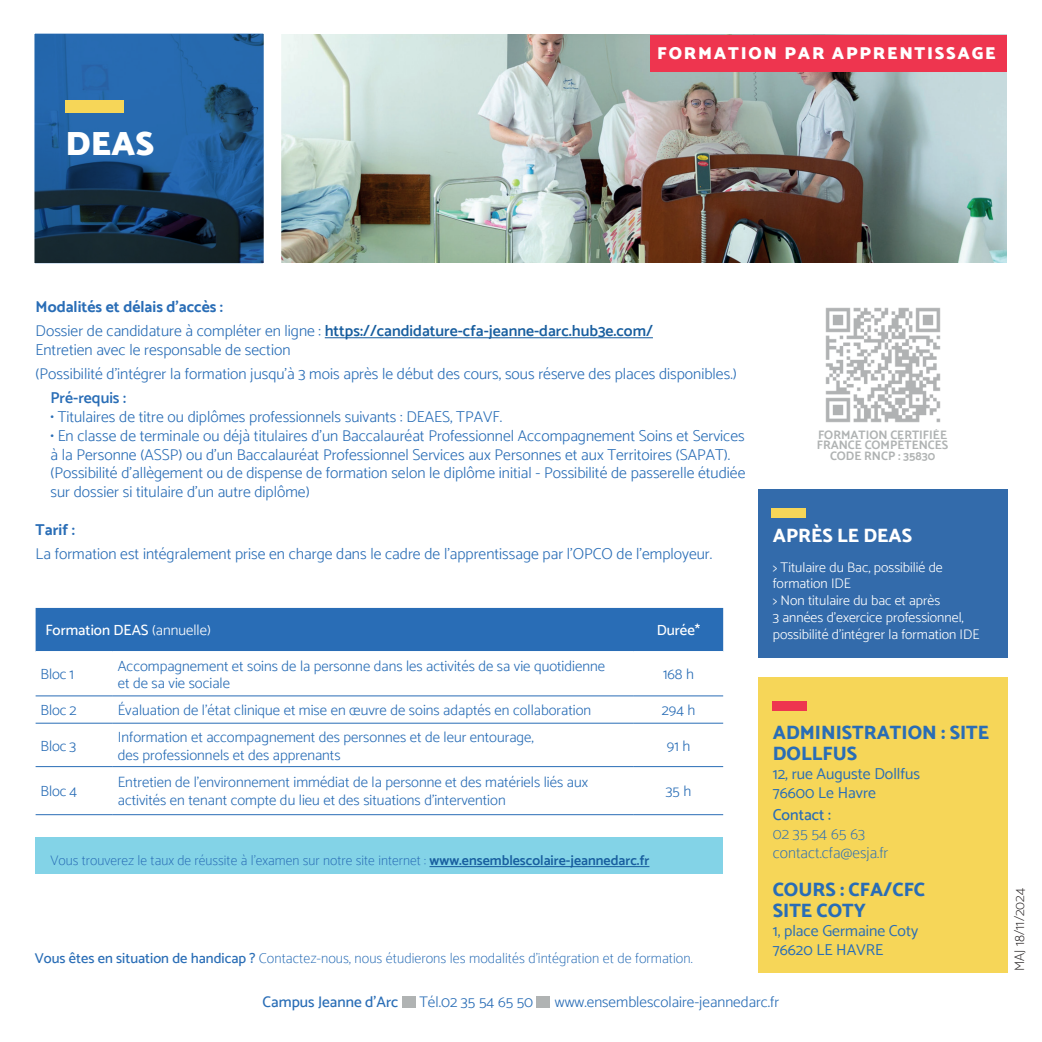
<style>
.page{position:relative;width:1042px;height:1042px;background:#fff}
.page>*{position:absolute;margin:0;border:0;box-sizing:border-box;transform-origin:0 0}
.t1{font:900 34.12px "Catamaran";color:#fff}
.t2{font:800 19.25px/21px "Catamaran";color:#296db6}
.t3{font:800 19.25px "Catamaran";color:#fff}
.t4{font:900 17.5px "Catamaran";letter-spacing:.1em;color:#fff}
.t5{font:300 15.75px/18.9px "Catamaran";color:#296db6}
.t6{font:600 15.75px "Catamaran";color:#175d9e}
.t7{font:15.75px "Catamaran";color:#296db6}
.t8{font:700 15.75px "Catamaran";color:#296db6}
.t9{font:100 15.75px "Catamaran";color:#296db6}
.t10{font:600 15.75px "Catamaran";color:#296db6}
.t11{font:500 15.75px "Catamaran";color:#296db6}
.t12{font:300 15.4px "Catamaran";color:#296db6}
.t13{font:500 15.4px "Catamaran";color:#296db6}
.t14{font:300 14.88px "Catamaran";color:#296db6}
.t15{font:500 14.88px "Catamaran";color:#fff}
.t16{font:100 14.35px "Catamaran";color:#296db6}
.t17{font:300 14px/16.8px "Catamaran";color:#fff}
.t18{font:100 14px "Catamaran";color:#296db6}
.t19{font:100 14px "Catamaran";color:#231f20}
.t20{font:700 12.25px "Catamaran";color:#b0b3b3}
.s1{font-weight:300;color:#296db6}
.s2{font-weight:300}
.s3{font-weight:600;color:#175d9e}
.s4{font-weight:500}
</style>
<div class="page">
<img style="left:290px;top:35px;width:717px;height:227px">
<svg style="left:34px;top:33px;width:256px;height:231px;background:#38638d"></svg>
<div style="left:36px;top:608px;width:687px;height:43px;background:#296db6"></div>
<hr style="left:36px;top:695px;width:77px;height:1px;background:#296db6">
<hr style="left:113px;top:695px;width:521px;height:1px;background:#296db6">
<hr style="left:634px;top:695px;width:89px;height:1px;background:#296db6">
<hr style="left:36px;top:723px;width:77px;height:1px;background:#296db6">
<hr style="left:113px;top:723px;width:521px;height:1px;background:#296db6">
<hr style="left:634px;top:723px;width:89px;height:1px;background:#296db6">
<hr style="left:36px;top:766px;width:77px;height:1px;background:#296db6">
<hr style="left:113px;top:766px;width:521px;height:1px;background:#296db6">
<hr style="left:634px;top:766px;width:89px;height:1px;background:#296db6">
<hr style="left:36px;top:814px;width:77px;height:1px;background:#296db6">
<hr style="left:113px;top:814px;width:521px;height:1px;background:#296db6">
<hr style="left:634px;top:814px;width:89px;height:1px;background:#296db6">
<div style="left:650px;top:35px;width:357px;height:36px;background:#ee354f"></div>
<div style="left:403px;top:996px;width:13px;height:12px;background:#b0b3b3"></div>
<div style="left:536px;top:996px;width:13px;height:12px;background:#b0b3b3"></div>
<div style="left:758px;top:489px;width:249px;height:168px;background:#336bab"></div>
<div style="left:771px;top:508px;width:34px;height:9px;background:#f6d658"></div>
<hr style="left:325px;top:337px;width:328px;height:1px;background:#175d9e">
<div style="left:758px;top:677px;width:249px;height:296px;background:#f6d658"></div>
<div style="left:773px;top:701px;width:34px;height:9px;background:#ee354f"></div>
<img style="left:825px;top:307px;width:116px;height:116px">
<div style="left:36px;top:837px;width:687px;height:37px;background:#83d3e7"></div>
<hr style="left:429px;top:866px;width:220px;height:1px;background:#175d9e">
<p class="t1" style="left:66px;top:123px;width:90px">DEAS</p>
<p class="t4" style="left:657px;top:43px;width:340px">FORMATION PAR APPRENTISSAGE</p>
<p class="t8" style="left:36px;top:298px;width:189px">Modalités et délais d’accès :</p>
<p class="t6" style="left:36px;top:321px;width:619px"><span class="s1">Dossier de candidature à compléter en ligne :</span> https://candidature-cfa-jeanne-darc.hub3e.com/</p>
<p class="t5" style="left:36px;top:340px;width:256px">Entretien avec le responsable de section</p>
<p class="t5" style="left:36px;top:364px;width:702px">(Possibilité d’intégrer la formation jusqu’à 3 mois après le début des cours, sous réserve des places disponibles.)</p>
<p class="t10" style="left:50px;top:388px;width:77px">Pré-requis :</p>
<p class="t5" style="left:50px;top:407px;width:453px">• Titulaires de titre ou diplômes professionnels suivants : DEAES, TPAVF.</p>
<p class="t5" style="left:50px;top:426px;width:696px">• En classe de terminale ou déjà titulaires d’un Baccalauréat Professionnel Accompagnement Soins et Services à la Personne (ASSP) ou d’un Baccalauréat Professionnel Services aux Personnes et aux Territoires (SAPAT).</p>
<p class="t5" style="left:50px;top:463px;width:696px">(Possibilité d’allègement ou de dispense de formation selon le diplôme initial - Possibilité de passerelle étudiée sur dossier si titulaire d’un autre diplôme)</p>
<p class="t8" style="left:36px;top:520px;width:41px">Tarif :</p>
<p class="t5" style="left:36px;top:544px;width:678px">La formation est intégralement prise en charge dans le cadre de l’apprentissage par l’OPCO de l’employeur.</p>
<p class="t15" style="left:45px;top:621px;width:167px">Formation DEAS <span class="s2">(annuelle)</span></p>
<p class="t15" style="left:657px;top:621px;width:45px">Durée*</p>
<p class="t14" style="left:41px;top:665px;width:35px">Bloc 1</p>
<p class="t14" style="left:118px;top:657px;width:489px">Accompagnement et soins de la personne dans les activités de sa vie quotidienne</p>
<p class="t14" style="left:118px;top:674px;width:114px">et de sa vie sociale</p>
<p class="t14" style="left:663px;top:665px;width:32px">168 h</p>
<p class="t20" style="left:818px;top:427px;width:131px">FORMATION CERTIFIÉE</p>
<p class="t20" style="left:817px;top:438px;width:133px">FRANCE COMPÉTENCES</p>
<p class="t20" style="left:830px;top:448px;width:107px">CODE RNCP : 35830</p>
<p class="t3" style="left:773px;top:524px;width:141px">APRÈS LE DEAS</p>
<p class="t17" style="left:773px;top:558px;width:172px">&gt; Titulaire du Bac, possibilié de</p>
<p class="t17" style="left:773px;top:575px;width:80px">formation IDE</p>
<p class="t17" style="left:773px;top:592px;width:169px">&gt; Non titulaire du bac et après</p>
<p class="t17" style="left:773px;top:609px;width:208px">3 années d’exercice professionnel, possibilité d’intégrer la formation IDE</p>
<p class="t14" style="left:41px;top:701px;width:38px">Bloc 2</p>
<p class="t14" style="left:118px;top:701px;width:475px">Évaluation de l’état clinique et mise en œuvre de soins adaptés en collaboration</p>
<p class="t14" style="left:662px;top:701px;width:35px">294 h</p>
<p class="t14" style="left:41px;top:737px;width:37px">Bloc 3</p>
<p class="t2" style="left:773px;top:722px;width:218px">ADMINISTRATION : SITE<br>DOLLFUS</p>
<p class="t7" style="left:773px;top:764px;width:149px">12, rue Auguste Dollfus</p>
<p class="t7" style="left:773px;top:783px;width:105px">76600 Le Havre</p>
<p class="t11" style="left:773px;top:805px;width:60px">Contact :</p>
<p class="t9" style="left:773px;top:824px;width:94px">02 35 54 65 63</p>
<p class="t9" style="left:773px;top:843px;width:117px">contact.cfa@esja.fr</p>
<p class="t2" style="left:773px;top:879px;width:154px">COURS : CFA/CFC</p>
<p class="t2" style="left:773px;top:900px;width:95px">SITE COTY</p>
<p class="t7" style="left:773px;top:921px;width:147px">1, place Germaine Coty</p>
<p class="t7" style="left:773px;top:940px;width:112px">76620 LE HAVRE</p>
<p class="t14" style="left:118px;top:728px;width:417px">Information et accompagnement des personnes et de leur entourage,</p>
<p class="t14" style="left:118px;top:746px;width:224px">des professionnels et des apprenants</p>
<p class="t14" style="left:667px;top:737px;width:25px">91 h</p>
<p class="t14" style="left:118px;top:773px;width:472px">Entretien de l’environnement immédiat de la personne et des matériels liés aux</p>
<p class="t14" style="left:118px;top:791px;width:389px">activités en tenant compte du lieu et des situations d’intervention</p>
<p class="t14" style="left:41px;top:782px;width:38px">Bloc 4</p>
<p class="t14" style="left:666px;top:782px;width:27px">35 h</p>
<p class="t18" style="left:50px;top:852px;width:600px">Vous trouverez le taux de réussite à l’examen sur notre site internet : <span class="s3">www.ensemblescolaire-jeannedarc.fr</span></p>
<p class="t16" style="left:35px;top:949px;width:659px"><span class="s4">Vous êtes en situation de handicap ?</span> Contactez-nous, nous étudierons les modalités d’intégration et de formation.</p>
<p class="t13" style="left:263px;top:993px;width:137px">Campus Jeanne d’Arc</p>
<p class="t12" style="left:419px;top:993px;width:115px">Tél.02 35 54 65 50</p>
<p class="t12" style="left:555px;top:993px;width:226px">www.ensemblescolaire-jeannedarc.fr</p>
<p class="t19" style="left:1011px;top:971px;width:85px;rotate:-90deg">MAJ 18/11/2024</p>
</div>
